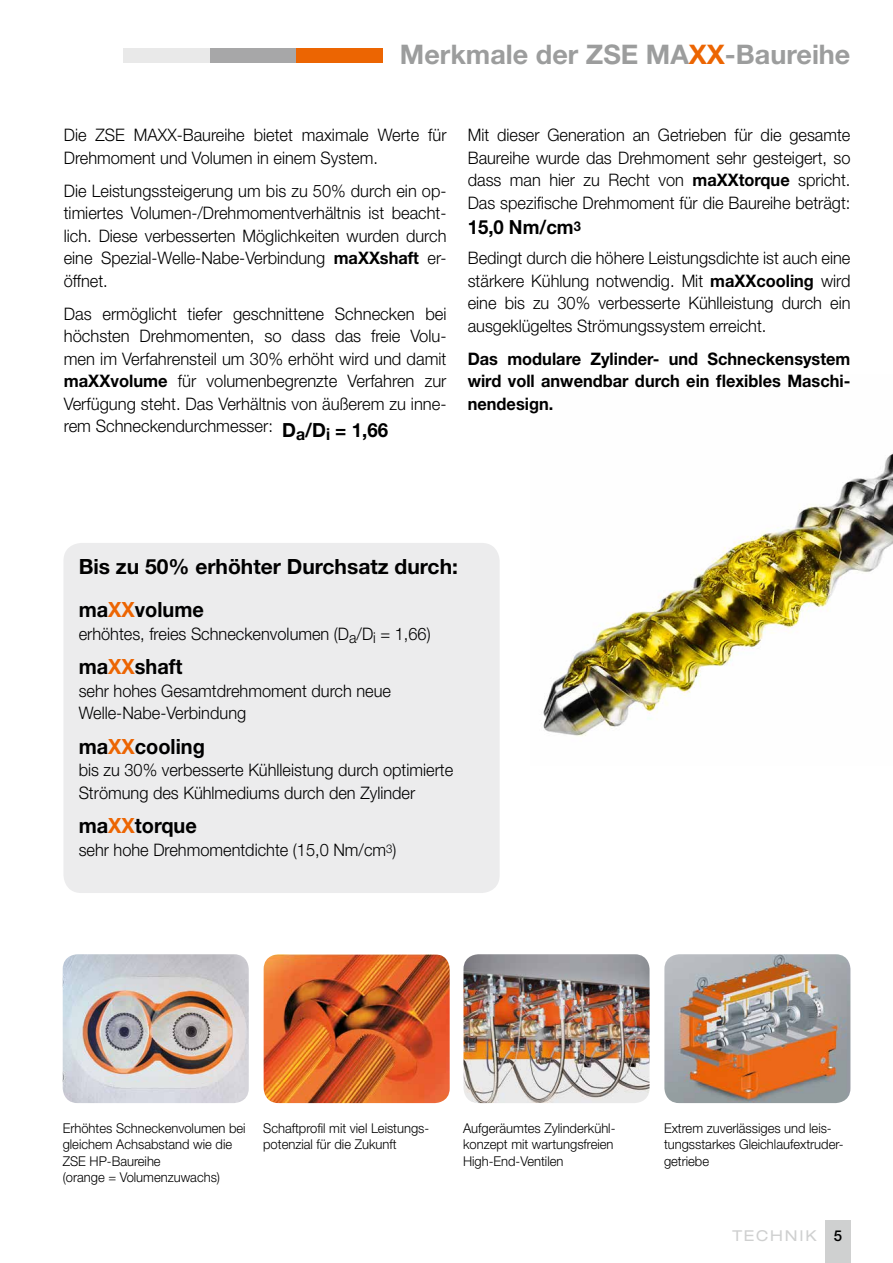
<style>
.page{position:relative;width:893px;height:1263px;background:#fff}
.page>*{position:absolute;margin:0;border:0;box-sizing:border-box;transform-origin:0 0}
.t1{font:700 27px "Helvetica Neue";color:#9c9d9d}
.t2{font:700 21px "Helvetica Neue";color:#000;scale:.95 1}
.t3{font:700 21px "Helvetica Neue";color:#000}
.t4{font:700 19.5px "Helvetica Neue";color:#000;scale:.95 1}
.t5{font:300 17.25px/22.5px "Helvetica Neue";color:#000;scale:.95 1}
.t6{font:300 17.25px/22.5px "Helvetica Neue";color:#000;text-align:justify;scale:.96 1}
.t7{font:700 17.25px/22.5px "Helvetica Neue";color:#000;text-align:justify;scale:.95 1}
.t8{font:expanded 15px "Helvetica Neue";letter-spacing:.12em;color:#cfd0d0}
.t9{font:500 15px "Helvetica Neue";color:#000}
.t10{font:300 13.5px/16.5px "Helvetica Neue";color:#000;scale:.96 1}
.s1{color:#ec6502}
.s2{font-weight:700}
.s3{font-weight:700;font-size:19.5px}
</style>
<div class="page">
<div style="left:63px;top:543px;width:437px;height:350px;background:#ececed;border-radius:18px"></div>
<img style="left:543px;top:453px;width:350px;height:283px">
<img style="left:63px;top:954px;width:186px;height:149px">
<img style="left:264px;top:954px;width:186px;height:149px">
<img style="left:463px;top:954px;width:186px;height:149px">
<img style="left:664px;top:954px;width:186px;height:149px">
<div style="left:825px;top:1220px;width:25px;height:43px;background:#cfd0d0"></div>
<div style="left:124px;top:48px;width:86px;height:15px;background:#e9e9e9"></div>
<div style="left:210px;top:48px;width:86px;height:15px;background:#a7a7a8"></div>
<div style="left:296px;top:48px;width:87px;height:15px;background:#ec6502"></div>
<h1 class="t1" style="left:400px;top:37px;width:452px">Merkmale der ZSE MA<span class="s1">XX</span>-Baureihe</h1>
<p class="t5" style="left:64px;top:123px;width:404px">Die ZSE MAXX-Baureihe bietet maximale Werte für<br>Drehmoment und Volumen in einem System.</p>
<p class="t5" style="left:64px;top:179px;width:404px;text-align:justify">Die Leistungssteigerung um bis zu 50% durch ein op&shy;timiertes Volumen-/Drehmomentverhältnis ist beacht&shy;lich. Diese verbesserten Möglichkeiten wurden durch eine Spezial-Welle-Nabe-Verbindung <span class="s2">maXXshaft</span> er&shy;öffnet.</p>
<p class="t6" style="left:64px;top:302px;width:400px">Das ermöglicht tiefer geschnittene Schnecken bei höchsten Drehmomenten, so dass das freie Volu&shy;men im Verfahrensteil um 30% erhöht wird und damit <span class="s2">maXXvolume</span> für volumenbegrenzte Verfahren zur Verfügung steht. Das Verhältnis von äußerem zu inne&shy;rem Schneckendurchmesser: <span class="s3">D</span><sub>a</sub><span class="s3">/D</span><sub>i</sub> <span class="s3">= 1,66</span></p>
<p class="t5" style="left:468px;top:123px;width:404px;text-align:justify">Mit dieser Generation an Getrieben für die gesamte Baureihe wurde das Drehmoment sehr gesteigert, so dass man hier zu Recht von <span class="s2">maXXtorque</span> spricht.<br>Das spezifische Drehmoment für die Baureihe beträgt:</p>
<p class="t4" style="left:468px;top:215px;width:121px">15,0 Nm/cm<sup>3</sup></p>
<p class="t5" style="left:468px;top:246px;width:404px;text-align:justify">Bedingt durch die höhere Leistungsdichte ist auch eine stärkere Kühlung notwendig. Mit <span class="s2">maXXcooling</span> wird eine bis zu 30% verbesserte Kühlleistung durch ein ausgeklügeltes Strömungssystem erreicht.</p>
<p class="t7" style="left:468px;top:347px;width:404px">Das modulare Zylinder- und Schneckensystem wird voll anwendbar durch ein flexibles Maschi&shy;nendesign.</p>
<p class="t3" style="left:79px;top:554px;width:381px">Bis zu 50% erhöhter Durchsatz durch:</p>
<p class="t2" style="left:79px;top:597px;width:133px">ma<span class="s1">XX</span>volume</p>
<p class="t5" style="left:79px;top:622px;width:372px">erhöhtes, freies Schneckenvolumen (D<sub>a</sub>/D<sub>i</sub> = 1,66)</p>
<p class="t2" style="left:79px;top:654px;width:111px">ma<span class="s1">XX</span>shaft</p>
<p class="t5" style="left:79px;top:679px;width:330px">sehr hohes Gesamtdrehmoment durch neue<br>Welle-Nabe-Verbindung</p>
<p class="t2" style="left:79px;top:733px;width:134px">ma<span class="s1">XX</span>cooling</p>
<p class="t5" style="left:79px;top:758px;width:396px">bis zu 30% verbesserte Kühlleistung durch optimierte<br>Strömung des Kühlmediums durch den Zylinder</p>
<p class="t2" style="left:79px;top:813px;width:126px">ma<span class="s1">XX</span>torque</p>
<p class="t5" style="left:79px;top:838px;width:336px">sehr hohe Drehmomentdichte (15,0 Nm/cm<sup>3</sup>)</p>
<p class="t10" style="left:63px;top:1119px;width:192px">Erhöhtes Schneckenvolumen bei gleichem Achsabstand wie die<br>ZSE HP-Baureihe<br>(orange = Volumenzuwachs)</p>
<p class="t10" style="left:263px;top:1119px;width:175px">Schaftprofil mit viel Leistungs&shy;potenzial für die Zukunft</p>
<p class="t10" style="left:463px;top:1119px;width:160px">Aufgeräumtes Zylinderkühl&shy;konzept mit wartungsfreien<br>High-End-Ventilen</p>
<p class="t10" style="left:664px;top:1119px;width:189px">Extrem zuverlässiges und leis&shy;tungsstarkes Gleichlaufextruder&shy;getriebe</p>
<p class="t8" style="left:732px;top:1226px;width:86px">TECHNIK</p>
<p class="t9" style="left:834px;top:1226px;width:10px">5</p>
</div>
